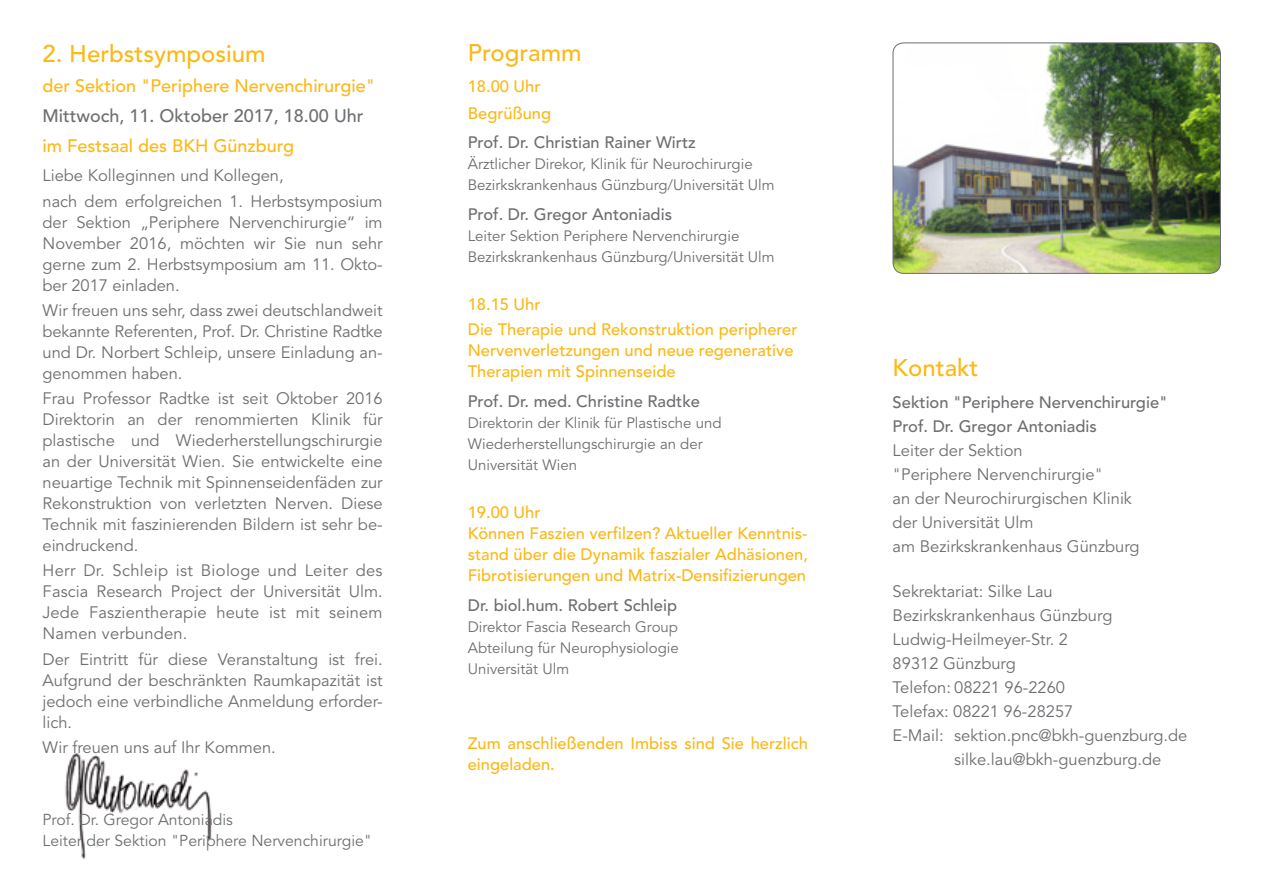
<style>
.page{position:relative;width:1263px;height:893px;background:#fff}
.page>*{position:absolute;margin:0;border:0;box-sizing:border-box;transform-origin:0 0}
.t1{font:500 24px "Avenir LT Std";color:#fcb814}
.t2{font:500 18px "Avenir LT Std";color:#fcb814}
.t3{font:500 18px "Avenir LT Std";color:#6d6e71}
.t4{font:16.5px/21px "Avenir LT Std";color:#6d6e71;text-align:justify}
.t5{font:500 16.5px/21px "Avenir LT Std";color:#fcb814}
.t6{font:500 16.5px/24px "Avenir LT Std";color:#6d6e71}
.t7{font:15.75px/21px "Avenir LT Std";color:#6d6e71}
.t8{font:15px/21px "Avenir LT Std";color:#6d6e71}
.t9{font:15px "Avenir LT Std";color:#6c6d70}
</style>
<div class="page">
<img style="left:65px;top:753px;width:147px;height:107px">
<img style="left:893px;top:43px;width:327px;height:230px">
<div style="left:893px;top:43px;width:328px;height:231px;border:1px solid #6c6d70;border-radius:11px"></div>
<h1 class="t1" style="left:43px;top:40px;width:225px">2. Herbstsymposium</h1>
<p class="t2" style="left:43px;top:75px;width:334px">der Sektion "Periphere Nervenchirurgie"</p>
<p class="t3" style="left:43px;top:105px;width:322px">Mittwoch, 11. Oktober 2017, 18.00 Uhr</p>
<p class="t2" style="left:43px;top:135px;width:253px">im Festsaal des BKH Günzburg</p>
<p class="t4" style="left:43px;top:163px;width:342px;line-height:25.2px">Liebe Kolleginnen und Kollegen,<br>nach dem erfolgreichen 1. Herbstsymposium</p>
<p class="t4" style="left:43px;top:212px;width:342px">der Sektion „Periphere Nervenchirurgie“ im November 2016, möchten wir Sie nun sehr gerne zum 2. Herbstsymposium am 11. Okto&shy;ber 2017 einladen.</p>
<p class="t4" style="left:43px;top:300px;width:342px">Wir freuen uns sehr, dass zwei deutschlandweit bekannte Referenten, Prof. Dr. Christine Radtke und Dr. Norbert Schleip, unsere Einladung an&shy;genommen haben.</p>
<p class="t4" style="left:43px;top:388px;width:342px">Frau Professor Radtke ist seit Oktober 2016<br>Direktorin an der renommierten Klinik für plastische und Wiederherstellungschirurgie an der Universität Wien. Sie entwickelte eine neuartige Technik mit Spinnenseidenfäden zur Rekonstruktion von verletzten Nerven. Diese Technik mit faszinierenden Bildern ist sehr be&shy;eindruckend.</p>
<p class="t4" style="left:43px;top:561px;width:342px">Herr Dr. Schleip ist Biologe und Leiter des Fascia Research Project der Universität Ulm.<br>Jede Faszientherapie heute ist mit seinem Namen verbunden.</p>
<p class="t4" style="left:43px;top:649px;width:342px">Der Eintritt für diese Veranstaltung ist frei.<br>Aufgrund der beschränkten Raumkapazität ist jedoch eine verbindliche Anmeldung erforder&shy;lich.</p>
<p class="t4" style="left:43px;top:737px;width:235px">Wir freuen uns auf Ihr Kommen.</p>
<p class="t7" style="left:43px;top:809px;width:331px">Prof. Dr. Gregor Antoniadis<br>Leiter der Sektion "Periphere Nervenchirurgie"</p>
<h1 class="t1" style="left:468px;top:38px;width:115px">Programm</h1>
<p class="t5" style="left:468px;top:73px;width:85px;line-height:27px">18.00 Uhr<br>Begrüßung</p>
<p class="t6" style="left:468px;top:131px;width:229px">Prof. Dr. Christian Rainer Wirtz</p>
<p class="t8" style="left:468px;top:154px;width:286px">Ärztlicher Direkor, Klinik für Neurochirurgie</p>
<p class="t9" style="left:468px;top:177px;width:308px">Bezirkskrankenhaus Günzburg/Universität Ulm</p>
<p class="t6" style="left:468px;top:203px;width:206px">Prof. Dr. Gregor Antoniadis</p>
<p class="t8" style="left:468px;top:226px;width:273px">Leiter Sektion Periphere Nervenchirurgie</p>
<p class="t9" style="left:468px;top:248px;width:308px">Bezirkskrankenhaus Günzburg/Universität Ulm</p>
<p class="t5" style="left:468px;top:292px;width:331px;line-height:25.2px">18.15 Uhr<br>Die Therapie und Rekonstruktion peripherer</p>
<p class="t5" style="left:468px;top:341px;width:327px">Nervenverletzungen und neue regenerative<br>Therapien mit Spinnenseide</p>
<p class="t6" style="left:468px;top:390px;width:234px">Prof. Dr. med. Christine Radtke</p>
<p class="t8" style="left:468px;top:413px;width:255px">Direktorin der Klinik für Plastische und<br>Wiederherstellungschirurgie an der<br>Universität Wien</p>
<p class="t5" style="left:468px;top:502px;width:342px">19.00 Uhr<br>Können Faszien verfilzen? Aktueller Kenntnis&shy;stand über die Dynamik faszialer Adhäsionen, Fibrotisierungen und Matrix-Densifizierungen</p>
<p class="t6" style="left:468px;top:593px;width:211px">Dr. biol.hum. Robert Schleip</p>
<p class="t8" style="left:468px;top:616px;width:213px;text-align:justify">Direktor Fascia Research Group Abteilung für Neurophysiologie Universität Ulm</p>
<p class="t5" style="left:468px;top:733px;width:342px">Zum anschließenden Imbiss sind Sie herzlich eingeladen.</p>
<h1 class="t1" style="left:893px;top:353px;width:87px">Kontakt</h1>
<p class="t6" style="left:893px;top:391px;width:277px">Sektion "Periphere Nervenchirurgie"<br>Prof. Dr. Gregor Antoniadis</p>
<p class="t4" style="left:893px;top:439px;width:248px;line-height:24px;text-align:left">Leiter der Sektion<br>"Periphere Nervenchirurgie"<br>an der Neurochirurgischen Klinik der Universität Ulm<br>am Bezirkskrankenhaus Günzburg</p>
<p class="t4" style="left:893px;top:581px;width:162px">Sekrektariat: Silke Lau</p>
<p class="t4" style="left:893px;top:605px;width:221px">Bezirkskrankenhaus Günzburg</p>
<p class="t4" style="left:893px;top:629px;width:177px">Ludwig-Heilmeyer-Str. 2</p>
<p class="t4" style="left:893px;top:653px;width:125px">89312 Günzburg</p>
<p class="t4" style="left:893px;top:677px;width:174px">Telefon: 08221 96-2260</p>
<p class="t4" style="left:893px;top:701px;width:182px">Telefax: 08221 96-28257</p>
<p class="t4" style="left:893px;top:725px;width:296px">E-Mail: sektion.pnc@bkh-guenzburg.de</p>
<p class="t4" style="left:954px;top:749px;width:209px">silke.lau@bkh-guenzburg.de</p>
</div>
